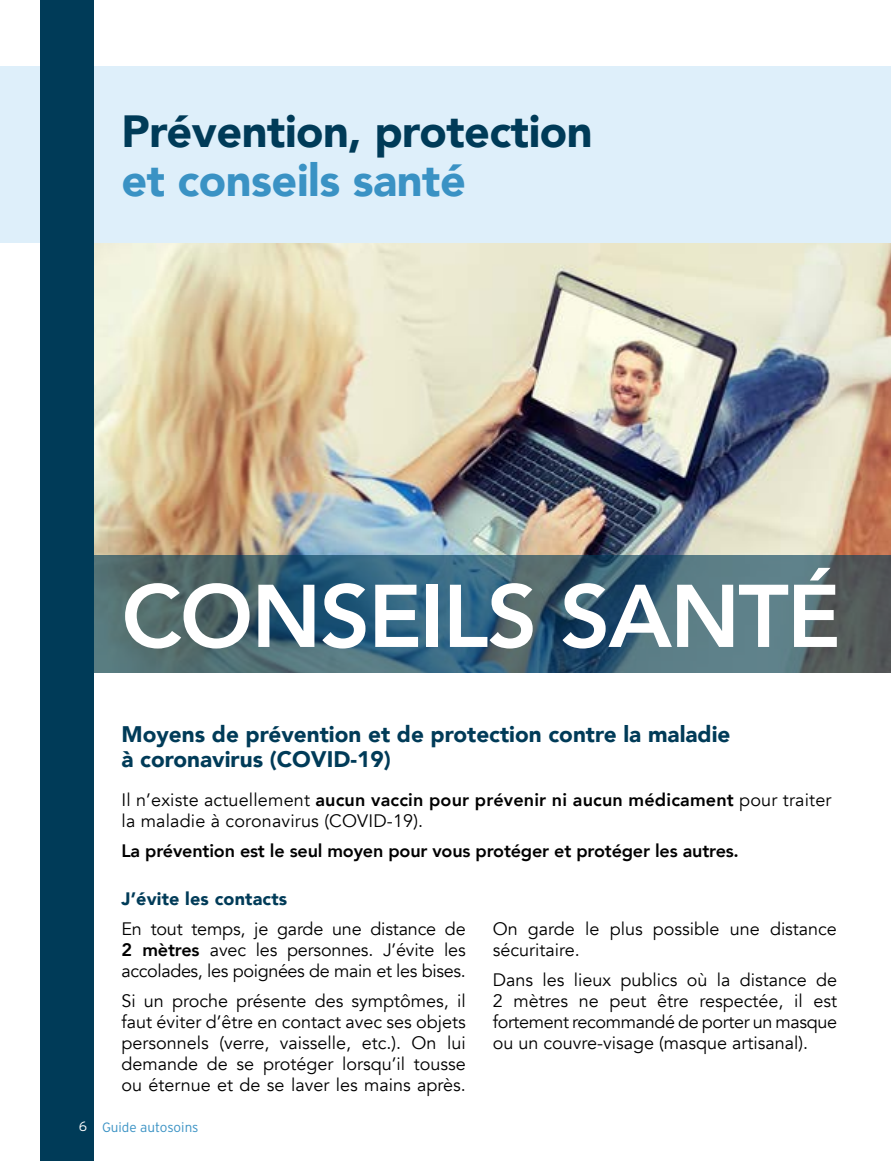
<style>
.page{position:relative;width:891px;height:1161px;background:#fff}
.page>*{position:absolute;margin:0;border:0;box-sizing:border-box;transform-origin:0 0}
.P-Gros_texte_sur_pho{font:800 87.9px "Avenir";letter-spacing:-.02em;color:#fff}
.H2-Titre_30pts_bleu{font:900 45px/49.5px "Avenir";letter-spacing:-.01em;color:#003b58}
.H3-_Sous-titre_bleu{font:900 22.5px/25.5px "Avenir";color:#003b58}
.P-Texte_courant_12pt{font:18px/21px "Avenir";color:#000;text-align:justify}
.P-Texte_courant_12pt-2{font:800 18px "Avenir";letter-spacing:-.01em;color:#000}
.P-Sous-sous-titre{font:900 18px "Avenir";letter-spacing:.01em;color:#003b58}
.t1{font:300 13.5px "Interstate";color:#3a92c4}
.t2{font:300 13.5px "Interstate";color:#fff}
.s1{color:#3a92c4}
.s2{font-weight:800}
</style>
<div class="page">
<img style="left:94px;top:243px;width:797px;height:312px">
<svg style="left:94px;top:555px;width:797px;height:117px;background:#436574"></svg>
<div style="left:0;top:66px;width:891px;height:177px;background:#deeffa"></div>
<div style="left:40px;top:0;width:54px;height:1161px;background:#003b58"></div>
<h2 class="H2-Titre_30pts_bleu" style="left:122px;top:105px;width:473px">Prévention, protection <span class="s1">et conseils santé</span></h2>
<p class="P-Gros_texte_sur_pho" style="left:122px;top:548px;width:721px">CONSEILS SANTÉ</p>
<p class="t2" style="left:79px;top:1119px;width:10px">6</p>
<h3 class="H3-_Sous-titre_bleu" style="left:122px;top:721px;width:611px">Moyens de prévention et de protection contre la maladie à coronavirus (COVID-19)</h3>
<p class="P-Texte_courant_12pt" style="left:122px;top:790px;width:712px">Il n’existe actuellement <span class="s2">aucun vaccin pour prévenir ni aucun médicament</span> pour traiter la maladie à coronavirus (COVID-19).</p>
<p class="P-Texte_courant_12pt-2" style="left:122px;top:837px;width:619px">La prévention est le seul moyen pour vous protéger et protéger les autres.</p>
<p class="P-Sous-sous-titre" style="left:122px;top:884px;width:167px">J’évite les contacts</p>
<p class="P-Texte_courant_12pt" style="left:122px;top:919px;width:346px">En tout temps, je garde une distance de <span class="s2">2 mètres</span> avec les personnes. J’évite les accolades, les poignées de main et les bises.</p>
<p class="P-Texte_courant_12pt" style="left:122px;top:991px;width:346px">Si un proche présente des symptômes, il faut éviter d’être en contact avec ses objets personnels (verre, vaisselle, etc.). On lui demande de se protéger lorsqu’il tousse ou éternue et de se laver les mains après.</p>
<p class="P-Texte_courant_12pt" style="left:493px;top:919px;width:346px">On garde le plus possible une distance sécuritaire.</p>
<p class="P-Texte_courant_12pt" style="left:493px;top:970px;width:346px">Dans les lieux publics où la distance de 2 mètres ne peut être respectée, il est fortement recommandé de porter un masque ou un couvre-visage (masque artisanal).</p>
<p class="t1" style="left:102px;top:1119px;width:98px">Guide autosoins</p>
</div>
